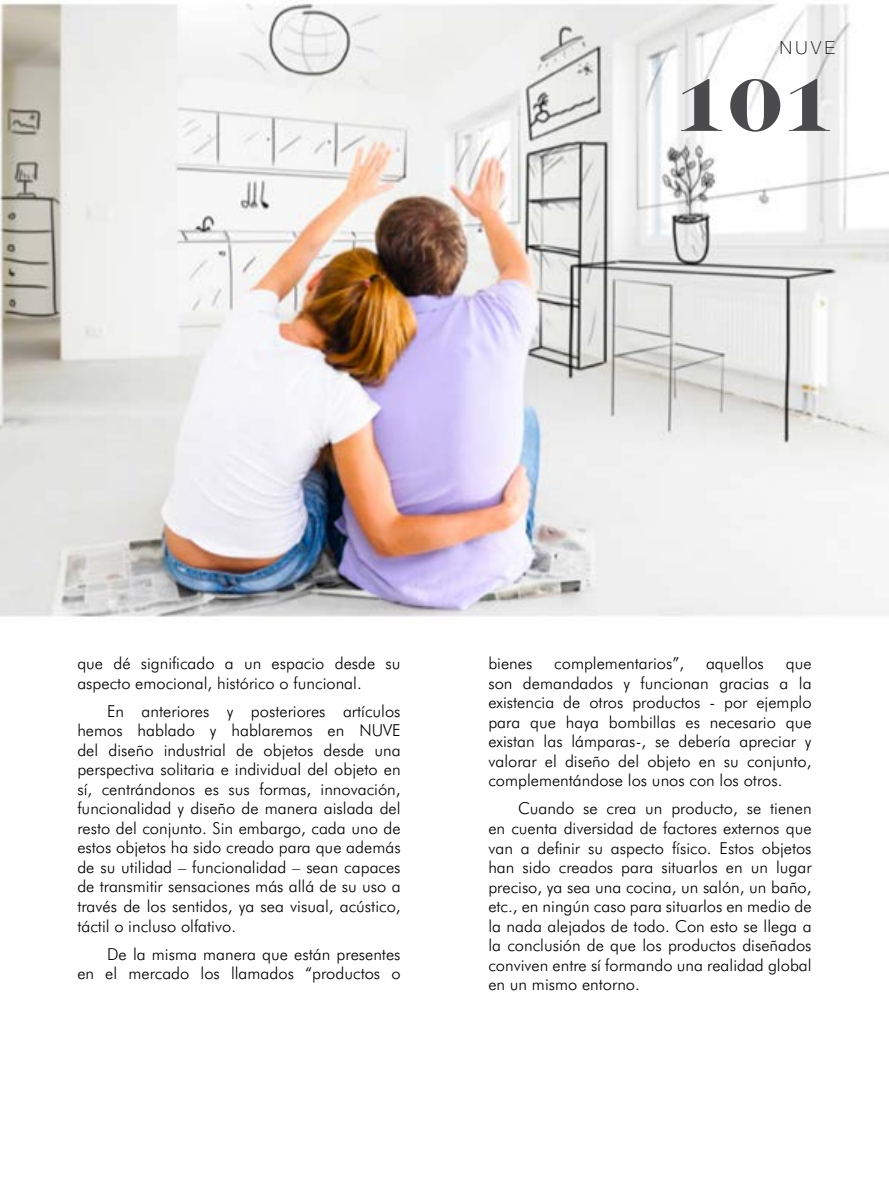
<style>
.page{position:relative;width:889px;height:1191px;background:#fff}
.page>*{position:absolute;margin:0;border:0;box-sizing:border-box;transform-origin:0 0}
.t1{font:700 75px "Engravers";color:#4b4b4d}
.t2{font:100 18px "Helvetica Neue";color:#000}
.t3{font:300 16.5px/19.5px "Futura BT";color:#000;text-align:justify}
</style>
<div class="page">
<img style="left:0;top:1px;width:889px;height:616px">
<p class="t2" style="left:779px;top:38px;width:57px">NUVE</p>
<h1 class="t1" style="left:674px;top:61px;width:163px">101</h1>
<p class="t3" style="left:77px;top:653px;width:325px">que dé significado a un espacio desde su aspecto emocional, histórico o funcional.</p>
<p class="t3" style="left:77px;top:701px;width:325px;text-indent:30px">En anteriores y posteriores artículos hemos hablado y hablaremos en NUVE del diseño industrial de objetos desde una perspectiva solitaria e individual del objeto en sí, centrándonos es sus formas, innovación, funcionalidad y diseño de manera aislada del resto del conjunto. Sin embargo, cada uno de estos objetos ha sido creado para que además de su utilidad – funcionalidad – sean capaces de transmitir sensaciones más allá de su uso a través de los sentidos, ya sea visual, acústico, táctil o incluso olfativo.</p>
<p class="t3" style="left:77px;top:943px;width:325px;text-align:right">De la misma manera que están presentes<br>en el mercado los llamados “productos o</p>
<p class="t3" style="left:488px;top:653px;width:46px">bienes</p>
<p class="t3" style="left:554px;top:653px;width:131px">complementarios”,</p>
<p class="t3" style="left:706px;top:653px;width:59px">aquellos</p>
<p class="t3" style="left:488px;top:653px;width:325px;text-indent:297px">que son demandados y funcionan gracias a la existencia de otros productos - por ejemplo para que haya bombillas es necesario que existan las lámparas-, se debería apreciar y valorar el diseño del objeto en su conjunto, complementándose los unos con los otros.</p>
<p class="t3" style="left:488px;top:798px;width:325px;text-indent:30px">Cuando se crea un producto, se tienen en cuenta diversidad de factores externos que van a definir su aspecto físico. Estos objetos han sido creados para situarlos en un lugar preciso, ya sea una cocina, un salón, un baño, etc., en ningún caso para situarlos en medio de la nada alejados de todo. Con esto se llega a la conclusión de que los productos diseñados conviven entre sí formando una realidad global en un mismo entorno.</p>
</div>
